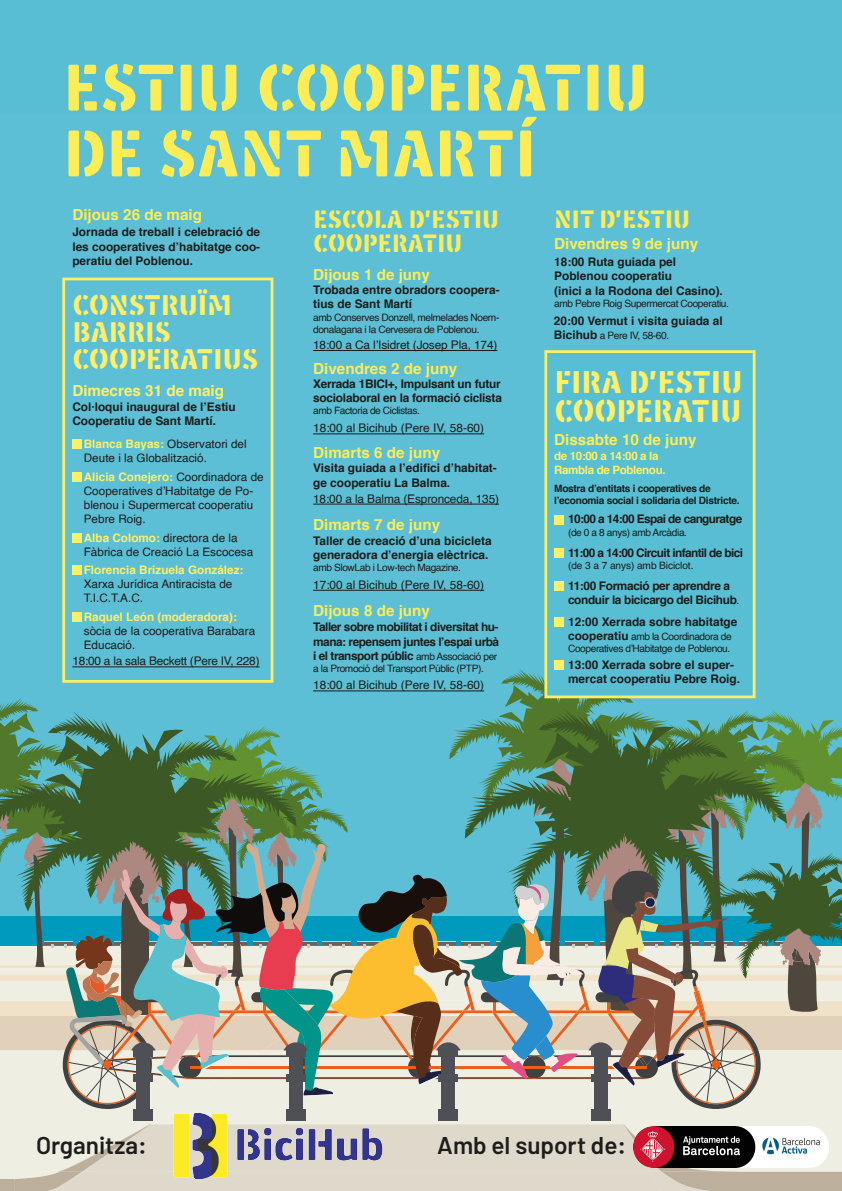
<style>
.page{position:relative;width:842px;height:1191px;background:#fff}
.page>*{position:absolute;margin:0;border:0;box-sizing:border-box;transform-origin:0 0}
.t1{font:800 66.8px/65.8px "Secca Stencil";letter-spacing:.03em;color:#fced57}
.t2{font:800 31.9px/29.5px "Secca Stencil";letter-spacing:.03em;color:#feef66}
.t3{font:800 28.9px/26.7px "Secca Stencil";letter-spacing:.03em;color:#feef66}
.t4{font:800 25.5px "Secca Stencil";letter-spacing:.03em;color:#fced57}
.t5{font:800 25.4px/23.7px "Secca Stencil";letter-spacing:.03em;color:#fced57}
.t6{font:600 24.3px "Barlow";color:#1d1d1b}
.t7{font:700 15.2px "Helvetica";color:#fced57}
.t8{font:700 15.2px "Helvetica";color:#feef66}
.t9{font:700 11.9px/14.2px "Helvetica";color:#1d1d1b}
.t10{font:11.9px "Helvetica";letter-spacing:-.01em;color:#1d1d1b}
.t11{font:700 11.9px/14.2px "Helvetica";letter-spacing:-.02em;color:#1d1d1b}
.t12{font:700 11.9px "Helvetica";letter-spacing:-.05em;color:#1d1d1b}
.t13{font:700 11.9px/14.2px "Helvetica";letter-spacing:-.03em;color:#1d1d1b}
.t14{font:11.7px/14.1px "Helvetica";color:#1d1d1b}
.t15{font:700 11.6px "Helvetica";letter-spacing:-.03em;color:#feef66}
.t16{font:10.2px/12.2px "Helvetica";letter-spacing:-.04em;color:#1d1d1b}
.t17{font:10.2px "Helvetica";letter-spacing:-.01em;color:#1d1d1b}
.t18{font:700 10.1px "Helvetica";letter-spacing:-.03em;color:#1d1d1b}
.s1{font-weight:700;color:#feef66}
.s2{font-weight:400;font-size:10.2px}
.s3{font-weight:700;font-size:11.9px}
</style>
<div class="page">
<div style="left:0;top:0;width:842px;height:144px;background:#57bed4"></div>
<div style="left:0;top:144px;width:842px;height:524px;background:#5cbfd5"></div>
<svg style="left:0;top:668px;width:842px;height:523px;background:#87a79b"></svg>
<div style="left:0;top:1171px;width:14px;height:8px;background:#eeeee3"></div>
<div style="left:0;top:1179px;width:14px;height:12px;background:#bcb09c"></div>
<div style="left:544px;top:350px;width:211px;height:348px;background:#57bed4;border:3px solid #fdee65"></div>
<div style="left:62px;top:278px;width:211px;height:404px;border:3px solid #fdee65"></div>
<hr style="left:72px;top:666px;width:188px;height:1px;background:#1d1d1b">
<hr style="left:313px;top:350px;width:184px;height:1px;background:#1d1d1b">
<hr style="left:313px;top:433px;width:171px;height:1px;background:#1d1d1b">
<hr style="left:313px;top:504px;width:186px;height:1px;background:#1d1d1b">
<hr style="left:313px;top:590px;width:171px;height:1px;background:#1d1d1b">
<hr style="left:313px;top:690px;width:171px;height:1px;background:#1d1d1b">
<div style="left:555px;top:515px;width:9px;height:9px;background:#feef66"></div>
<div style="left:555px;top:548px;width:9px;height:9px;background:#feef66"></div>
<div style="left:555px;top:617px;width:9px;height:9px;background:#feef66"></div>
<div style="left:555px;top:661px;width:9px;height:9px;background:#feef66"></div>
<div style="left:555px;top:581px;width:9px;height:9px;background:#feef66"></div>
<img style="left:634px;top:1126px;width:194px;height:41px">
<img style="left:166px;top:1109px;width:220px;height:73px">
<div style="left:72px;top:439px;width:10px;height:9px;background:#feef66"></div>
<div style="left:72px;top:472px;width:10px;height:9px;background:#feef66"></div>
<div style="left:72px;top:533px;width:10px;height:9px;background:#feef66"></div>
<div style="left:72px;top:565px;width:10px;height:9px;background:#feef66"></div>
<div style="left:72px;top:612px;width:10px;height:9px;background:#feef66"></div>
<p class="t1" style="left:64px;top:57px;width:584px">ESTIU COOPERATIU<br>DE SANT MARTÍ</p>
<p class="t7" style="left:72px;top:202px;width:131px">Dijous 26 de maig</p>
<p class="t9" style="left:72px;top:225px;width:189px;text-align:justify">Jornada de treball i celebració de les cooperatives d’habitatge coo&shy;peratiu del Poblenou.</p>
<p class="t3" style="left:73px;top:293px;width:160px">CONSTRUÏM<br>BARRIS</p>
<p class="t3" style="left:73px;top:346px;width:186px">COOPERATIUS</p>
<p class="t8" style="left:72px;top:378px;width:153px">Dimecres 31 de maig</p>
<p class="t9" style="left:72px;top:400px;width:165px">Col·loqui inaugural de l’Estiu<br>Cooperatiu de Sant Martí.</p>
<p class="t14" style="left:84px;top:437px;width:164px"><span class="s1">Blanca Bayas:</span> Observatori del<br>Deute i la Globalització.</p>
<p class="t14" style="left:84px;top:470px;width:181px"><span class="s1">Alicia Conejero:</span> Coordinadora de<br>Cooperatives d’Habitatge de Po&shy;blenou i Supermercat cooperatiu<br>Pebre Roig.</p>
<p class="t14" style="left:84px;top:531px;width:155px"><span class="s1">Alba Colomo:</span> directora de la</p>
<p class="t14" style="left:84px;top:545px;width:171px">Fàbrica de Creació La Escocesa</p>
<p class="t14" style="left:84px;top:563px;width:161px"><span class="s1">Florencia Brizuela González:<br></span>Xarxa Jurídica Antiracista de<br>T.I.C.T.A.C.</p>
<p class="t14" style="left:84px;top:610px;width:173px"><span class="s1">Raquel León (moderadora): </span>sòcia de la cooperativa Barabara<br>Educació.</p>
<p class="t10" style="left:72px;top:652px;width:189px">18:00 a la sala Beckett (Pere IV, 228)</p>
<p class="t5" style="left:314px;top:208px;width:186px">ESCOLA D’ESTIU<br>COOPERATIU</p>
<p class="t7" style="left:313px;top:262px;width:118px">Dijous 1 de juny</p>
<p class="t9" style="left:313px;top:283px;width:188px">Trobada entre obradors coopera&shy;tius de Sant Martí</p>
<p class="t16" style="left:313px;top:311px;width:188px">amb Conserves Donzell, melmelades Noem&shy;donalagana i la Cervesera de Poblenou.</p>
<p class="t10" style="left:313px;top:336px;width:186px">18:00 a Ca l’Isidret (Josep Pla, 174)</p>
<p class="t7" style="left:313px;top:356px;width:146px">Divendres 2 de juny</p>
<p class="t11" style="left:313px;top:377px;width:190px">Xerrada 1BICI+, Impulsant un futur sociolaboral en la formació ciclista</p>
<p class="t16" style="left:313px;top:405px;width:108px">amb Factoria de Ciclistas.</p>
<p class="t7" style="left:313px;top:440px;width:129px">Dimarts 6 de juny</p>
<p class="t10" style="left:313px;top:489px;width:187px">18:00 a la Balma (Espronceda, 135)</p>
<p class="t10" style="left:313px;top:419px;width:172px">18:00 al Bicihub (Pere IV, 58-60)</p>
<p class="t9" style="left:313px;top:461px;width:185px">Visita guiada a l’edifici d’habitat&shy;ge cooperatiu La Balma.</p>
<p class="t7" style="left:313px;top:513px;width:129px">Dimarts 7 de juny</p>
<p class="t9" style="left:313px;top:533px;width:180px">Taller de creació d’una bicicleta generadora d’energia elèctrica.</p>
<p class="t16" style="left:313px;top:562px;width:149px">amb SlowLab i Low-tech Magazine.</p>
<p class="t7" style="left:313px;top:599px;width:118px">Dijous 8 de juny</p>
<p class="t10" style="left:313px;top:575px;width:172px">17:00 al Bicihub (Pere IV, 58-60)</p>
<p class="t9" style="left:313px;top:620px;width:188px;text-align:justify">Taller sobre mobilitat i diversitat hu&shy;mana: repensem juntes l’espai urbà i el transport públic <span class="s2">amb Associació per</span></p>
<p class="t16" style="left:313px;top:662px;width:172px">a la Promoció del Transport Públic (PTP).</p>
<p class="t10" style="left:313px;top:676px;width:172px">18:00 al Bicihub (Pere IV, 58-60)</p>
<p class="t4" style="left:555px;top:204px;width:136px">NIT D’ESTIU</p>
<p class="t7" style="left:554px;top:231px;width:146px">Divendres 9 de juny</p>
<p class="t9" style="left:554px;top:255px;width:123px">18:00 Ruta guiada pel</p>
<p class="t9" style="left:554px;top:269px;width:119px">Poblenou cooperatiu</p>
<p class="t9" style="left:554px;top:283px;width:170px">(inici a la Rodona del Casino).</p>
<p class="t16" style="left:554px;top:297px;width:176px">amb Pebre Roig Supermercat Cooperatiu.</p>
<p class="t9" style="left:554px;top:314px;width:170px">20:00 Vermut i visita guiada al</p>
<p class="t16" style="left:554px;top:330px;width:117px"><span class="s3">Bicihub</span> a Pere IV, 58-60.</p>
<p class="t2" style="left:555px;top:368px;width:188px">FIRA D’ESTIU<br>COOPERATIU</p>
<p class="t7" style="left:554px;top:427px;width:144px">Dissabte 10 de juny</p>
<p class="t15" style="left:554px;top:446px;width:106px">de 10:00 a 14:00 a la</p>
<p class="t15" style="left:554px;top:460px;width:113px">Rambla de Poblenou.</p>
<p class="t18" style="left:554px;top:480px;width:158px">Mostra d’entitats i cooperatives de</p>
<p class="t18" style="left:554px;top:492px;width:187px">l’economia social i solidaria del Districte.</p>
<p class="t12" style="left:568px;top:509px;width:176px">10:00 a 14:00 Espai de canguratge</p>
<p class="t16" style="left:568px;top:526px;width:120px">(de 0 a 8 anys) amb Arcàdia.</p>
<p class="t12" style="left:568px;top:543px;width:177px">11:00 a 14:00 Circuit infantil de bici</p>
<p class="t17" style="left:568px;top:557px;width:127px">(de 3 a 7 anys) amb Biciclot.</p>
<p class="t13" style="left:568px;top:578px;width:173px">11:00 Formació per aprendre a conduir la bicicargo del Bicihub<span class="s2">.</span></p>
<p class="t9" style="left:568px;top:614px;width:171px">12:00 Xerrada sobre habitatge</p>
<p class="t16" style="left:568px;top:630px;width:165px"><span class="s3">cooperatiu</span> amb la Coordinadora de<br>Cooperatives d’Habitatge de Poblenou.</p>
<p class="t9" style="left:568px;top:658px;width:174px">13:00 Xerrada sobre el super&shy;mercat cooperatiu Pebre Roig.</p>
<p class="t6" style="left:36px;top:1130px;width:112px">Organitza:</p>
<p class="t6" style="left:437px;top:1130px;width:190px">Amb el suport de:</p>
</div>
